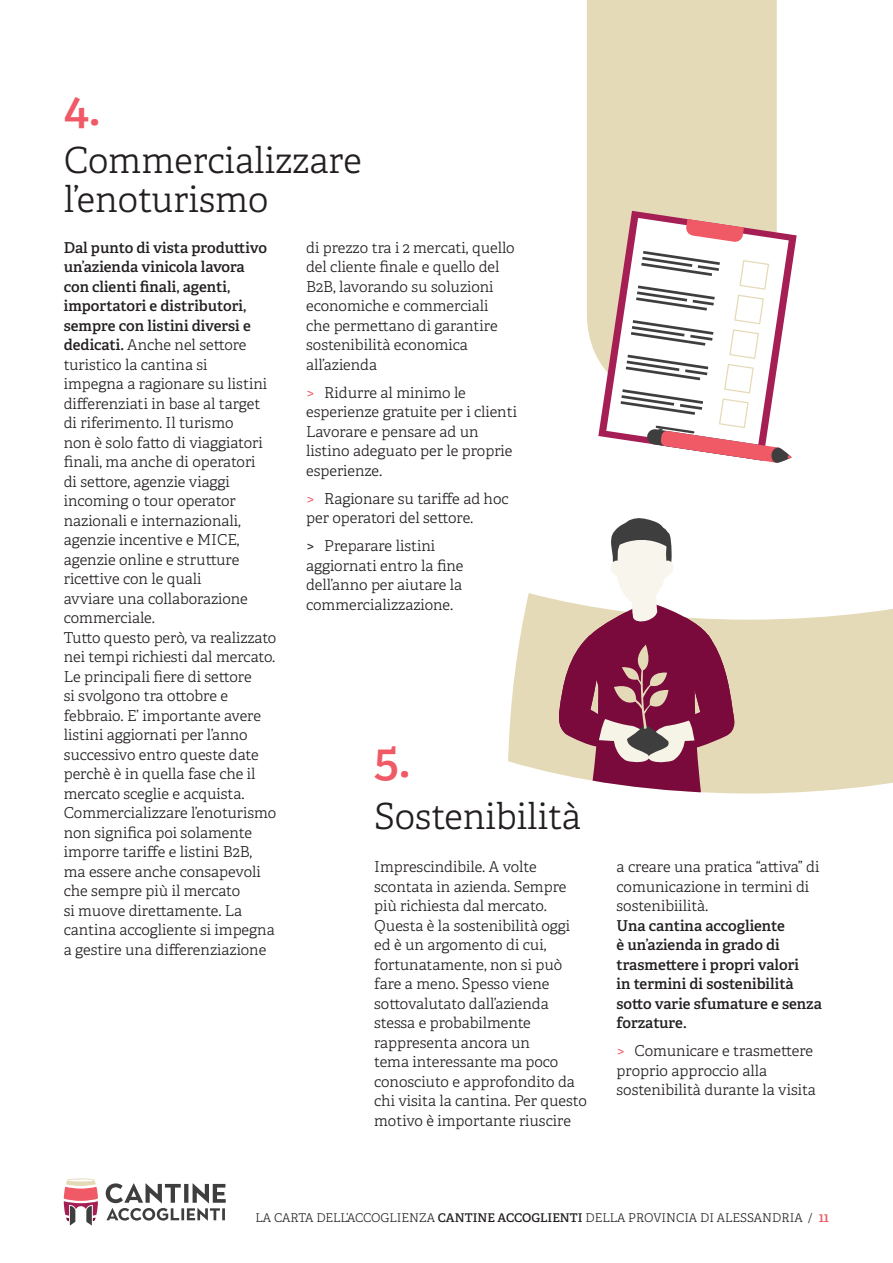
<style>
.page{position:relative;width:893px;height:1263px;background:#fff}
.page>*{position:absolute;margin:0;border:0;box-sizing:border-box;transform-origin:0 0}
.t1{font:600 48px "Adelle";color:#f05a67}
.t2{font:300 36px/39px "Adelle";color:#231f20}
.t3{font:300 15px/19.5px "Adelle";color:#231f20}
.t4{font:600 15px/19.5px "Adelle";color:#231f20}
.t5{font:300 12px "Adelle";color:#231f20}
.s1{font-weight:600}
.s2{color:#f05a67}
.s3{font-weight:600;font-size:13.5px;color:#f05a67}
</style>
<div class="page">
<svg style="left:64px;top:1178px;width:34px;height:47px"></svg>
<svg style="left:106px;top:1183px;width:120px;height:37px"></svg>
<div style="left:587px;top:0;width:190px;height:359px;background:#e5dab7"></div>
<svg style="left:598px;top:211px;width:199px;height:227px;fill:#e5dab7"></svg>
<svg style="left:606px;top:218px;width:186px;height:245px"></svg>
<svg style="left:508px;top:593px;width:385px;height:200px;fill:#e5dab7"></svg>
<svg style="left:558px;top:518px;width:180px;height:275px"></svg>
<h1 class="t1" style="left:64px;top:78px;width:39px">4.</h1>
<h2 class="t2" style="left:64px;top:141px;width:299px">Commercializzare l’enoturismo</h2>
<p class="t3" style="left:64px;top:238px;width:214px"><span class="s1">Dal punto di vista produttivo un’azienda vinicola lavora<br>con clienti finali, agenti, importatori e distributori, sempre con listini diversi e dedicati.</span> Anche nel settore turistico la cantina si<br>impegna a ragionare su listini differenziati in base al target di riferimento. Il turismo<br>non è solo fatto di viaggiatori finali, ma anche di operatori<br>di settore, agenzie viaggi incoming o tour operator nazionali e internazionali, agenzie incentive e MICE, agenzie online e strutture ricettive con le quali<br>avviare una collaborazione commerciale.<br>Tutto questo però, va realizzato nei tempi richiesti dal mercato.<br>Le principali fiere di settore<br>si svolgono tra ottobre e febbraio. E’ importante avere listini aggiornati per l’anno successivo entro queste date perchè è in quella fase che il mercato sceglie e acquista.<br>Commercializzare l’enoturismo non significa poi solamente imporre tariffe e listini B2B, ma essere anche consapevoli che sempre più il mercato<br>si muove direttamente. La cantina accogliente si impegna a gestire una differenziazione</p>
<p class="t3" style="left:306px;top:238px;width:210px">di prezzo tra i 2 mercati, quello del cliente finale e quello del<br>B2B, lavorando su soluzioni economiche e commerciali che permettano di garantire sostenibilità economica all’azienda</p>
<p class="t3" style="left:306px;top:383px;width:212px"><span class="s2">&gt;</span> Ridurre al minimo le esperienze gratuite per i clienti<br>Lavorare e pensare ad un listino adeguato per le proprie esperienze.</p>
<p class="t3" style="left:306px;top:489px;width:204px"><span class="s2">&gt;</span> Ragionare su tariffe ad hoc per operatori del settore.</p>
<p class="t3" style="left:306px;top:537px;width:159px">&gt; Preparare listini aggiornati entro la fine dell’anno per aiutare la commercializzazione.</p>
<h1 class="t1" style="left:374px;top:730px;width:38px">5.</h1>
<h2 class="t2" style="left:374px;top:797px;width:208px">Sostenibilità</h2>
<p class="t3" style="left:374px;top:857px;width:214px">Imprescindibile. A volte scontata in azienda. Sempre più richiesta dal mercato.<br>Questa è la sostenibilità oggi ed è un argomento di cui, fortunatamente, non si può fare a meno. Spesso viene sottovalutato dall’azienda stessa e probabilmente rappresenta ancora un<br>tema interessante ma poco conosciuto e approfondito da chi visita la cantina. Per questo motivo è importante riuscire</p>
<p class="t3" style="left:617px;top:857px;width:204px">a creare una pratica “attiva” di comunicazione in termini di sostenibiilità.</p>
<p class="t4" style="left:617px;top:916px;width:207px">Una cantina accogliente<br>è un’azienda in grado di trasmettere i propri valori<br>in termini di sostenibilità sotto varie sfumature e senza forzature.</p>
<p class="t3" style="left:617px;top:1041px;width:201px"><span class="s2">&gt;</span> Comunicare e trasmettere proprio approccio alla sostenibilità durante la visita</p>
<p class="t5" style="left:255px;top:1210px;width:575px">LA CARTA DELL’ACCOGLIENZA <span class="s1">CANTINE ACCOGLIENTI</span> DELLA PROVINCIA DI ALESSANDRIA / <span class="s3">11</span></p>
</div>
